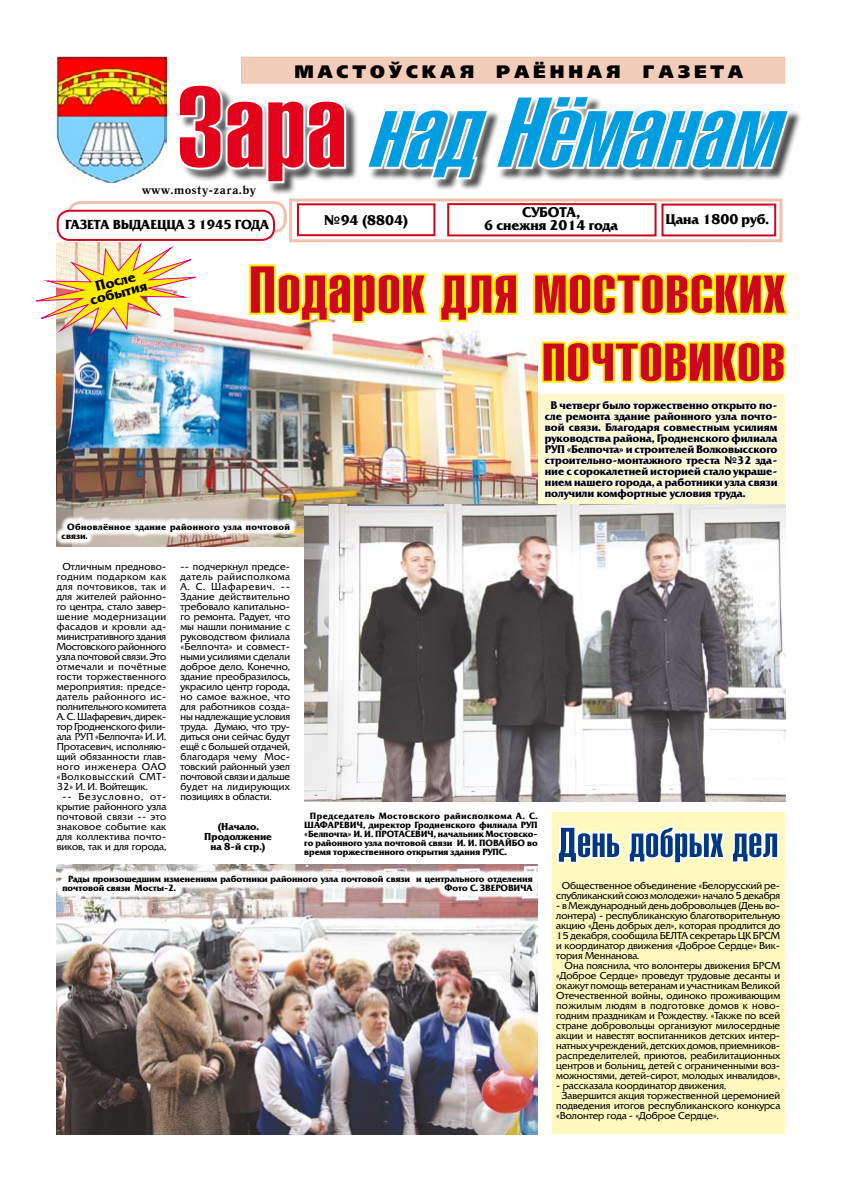
<style>
.page{position:relative;width:842px;height:1191px;background:#fff}
.page>*{position:absolute;margin:0;border:0;box-sizing:border-box;transform-origin:0 0}
.t1{font:112.5px "Helios Ultra Compressed";color:#e2001a;scale:1.3 1}
.t2{font:italic 97.2px "Helios Ultra Compressed";color:#009ee0;scale:1.29 1}
.t3{font:65px/68px "Helios Ultra Compressed";letter-spacing:.01em;color:#cd071e;text-align:right;scale:1.31 1}
.t4{font:41px "Helios Ultra Compressed";letter-spacing:.01em;color:#003882;scale:1.23 1}
.t5{font:18px "Free Set Black C";letter-spacing:.22em;color:#000}
.t6{font:700 14px/13px "Friz Quadrata C";color:#000;text-align:center}
.t7{font:700 13px "Friz Quadrata C";color:#000}
.t8{font:700 12px "Quant Antiqua C";color:#000}
.t9{font:700 11px/11px "Friz Quadrata C";color:#000;text-align:justify}
.t10{font:10px/10px "Friz Quadrata C";color:#000;text-align:justify}
.t11{font:10px "Friz Quadrata C";letter-spacing:.03em;color:#000}
.t12{font:10px "Friz Quadrata C";letter-spacing:.05em;color:#000}
.t13{font:10px "Friz Quadrata C";letter-spacing:.045em;color:#000}
.t14{font:10px "Friz Quadrata C";letter-spacing:.02em;color:#000}
.t15{font:10px "Friz Quadrata C";letter-spacing:.04em;color:#000}
.t16{font:700 10px/10px "Friz Quadrata C";color:#000;text-align:center}
.t17{font:10px "Friz Quadrata C";letter-spacing:.025em;color:#000}
.t18{font:10px "Friz Quadrata C";letter-spacing:.06em;color:#000}
.t19{font:10px "Friz Quadrata C";letter-spacing:.095em;color:#000}
.t20{font:10px "Friz Quadrata C";letter-spacing:.065em;color:#000}
.t21{font:700 9px/9px "Friz Quadrata C";color:#000}
.t22{font:700 9px/9px "Friz Quadrata C";letter-spacing:.035em;color:#000}
</style>
<div class="page">
<img style="left:57px;top:242px;width:481px;height:304px">
<svg style="left:289px;top:198px;width:493px;height:44px"></svg>
<div style="left:447px;top:203px;width:209px;height:33px;background:#fff;border:2px solid #cd071e"></div>
<div style="left:69px;top:202px;width:216px;height:30px;background:linear-gradient(to right,#fff,#fefdfd);border-radius:12px"></div>
<div style="left:68px;top:201px;width:219px;height:32px;border:3px solid #f0c2ad;border-radius:12px"></div>
<div style="left:58px;top:211px;width:216px;height:29px;background:#fff;border-radius:12px"></div>
<div style="left:57px;top:210px;width:218px;height:31px;border:2px solid #cd071e;border-radius:12px"></div>
<img style="left:57px;top:57px;width:109px;height:125px">
<div style="left:241px;top:57px;width:544px;height:27px;background:#f3cdbb"></div>
<div style="left:297px;top:203px;width:138px;height:33px;background:#fff;border:2px solid #cd071e"></div>
<div style="left:661px;top:204px;width:115px;height:32px;background:#fff;border:2px solid #cd071e"></div>
<div style="left:172px;top:78px;width:624px;height:112px;background:#fff;opacity:.75"></div>
<svg style="left:176px;top:82px;width:172px;height:103px"></svg>
<svg style="left:363px;top:93px;width:430px;height:88px"></svg>
<img style="left:304px;top:505px;width:481px;height:296px">
<img style="left:57px;top:938px;width:481px;height:196px">
<div style="left:552px;top:812px;width:233px;height:322px;background:#fff9bf"></div>
<svg style="left:247px;top:262px;width:183px;height:63px"></svg>
<svg style="left:437px;top:271px;width:83px;height:53px"></svg>
<svg style="left:531px;top:271px;width:257px;height:46px"></svg>
<img style="left:36px;top:240px;width:171px;height:98px">
<svg style="left:56px;top:515px;width:243px;height:31px;background:#bfb1a2"></svg>
<svg style="left:60px;top:519px;width:236px;height:24px"></svg>
<svg style="left:57px;top:774px;width:486px;height:164px"></svg>
<svg style="left:539px;top:341px;width:247px;height:213px"></svg>
<svg style="left:557px;top:825px;width:222px;height:40px"></svg>
<h3 class="t5" style="left:294px;top:61px;width:181px">мастоўская</h3>
<h3 class="t5" style="left:496px;top:61px;width:125px">раённая</h3>
<h3 class="t5" style="left:643px;top:61px;width:102px">газета</h3>
<h1 class="t1" style="left:176px;top:62px;width:133px">Зара</h1>
<h2 class="t2" style="left:366px;top:76px;width:343px">надНёманам</h2>
<h3 class="t6" style="left:324px;top:213px;width:86px">№94 (8804)</h3>
<h3 class="t3" style="left:248px;top:254px;width:411px">Подарок для мостовских почтовиков</h3>
<p class="t8" style="left:142px;top:183px;width:116px">www.mosty-zara.by</p>
<h3 class="t6" style="left:484px;top:206px;width:135px">субота ,<br>6 снежня 2014 года</h3>
<h3 class="t6" style="left:666px;top:213px;width:105px">Цана 1800 руб.</h3>
<h3 class="t7" style="left:65px;top:217px;width:203px">газета выда ецца з 1945 года</h3>
<h3 class="t6" style="left:86px;top:283px;width:60px;line-height:12px;rotate:-15deg">После события</h3>
<p class="t22" style="left:62px;top:522px;width:230px;text-indent:6px">Обновлённое здание районного узла почтовой связи.</p>
<p class="t9" style="left:545px;top:400px;width:234px;text-indent:6px">В четверг было торжественно открыто по&shy;сле ремонта здание районного узла почто&shy;вой связи. Благодаря совместным усилиям руководства района, Гродненского филиала РУП «Белпочта» и строителей Волковысского строительно-монтажного треста №32 зда&shy;ние с сорокалетней историей стало украше&shy;нием нашего города, а работники узла связи получили комфортные условия труда.</p>
<p class="t14" style="left:62px;top:561px;width:105px">Отличным предново-</p>
<p class="t12" style="left:57px;top:571px;width:111px">годним подарком как</p>
<p class="t13" style="left:57px;top:581px;width:111px">для почтовиков, так и</p>
<p class="t14" style="left:57px;top:591px;width:111px">для жителей районно-</p>
<p class="t10" style="left:57px;top:601px;width:111px">го центра, стало завер-</p>
<p class="t12" style="left:57px;top:611px;width:111px">шение модернизации</p>
<p class="t15" style="left:57px;top:621px;width:111px">фасадов и кровли ад-</p>
<p class="t10" style="left:57px;top:631px;width:111px">министративного здания</p>
<p class="t10" style="left:57px;top:641px;width:111px">Мостовского районного</p>
<p class="t10" style="left:57px;top:651px;width:111px">узла почтовой связи. Это</p>
<p class="t12" style="left:57px;top:661px;width:111px">отмечали и почётные</p>
<p class="t11" style="left:57px;top:671px;width:111px">гости торжественного</p>
<p class="t11" style="left:57px;top:681px;width:111px">мероприятия: предсе-</p>
<p class="t13" style="left:57px;top:691px;width:111px">датель районного ис-</p>
<p class="t10" style="left:57px;top:701px;width:111px">полнительного комитета</p>
<p class="t10" style="left:57px;top:711px;width:111px">А. С. Шафаревич, дирек-</p>
<p class="t10" style="left:57px;top:721px;width:111px">тор Гродненского фили-</p>
<p class="t10" style="left:57px;top:731px;width:111px">ала РУП «Белпочта» И. И.</p>
<p class="t10" style="left:57px;top:741px;width:111px">Протасевич, исполняю-</p>
<p class="t10" style="left:57px;top:751px;width:111px">щий обязанности глав-</p>
<p class="t20" style="left:57px;top:761px;width:111px">ного инженера ОАО</p>
<p class="t18" style="left:57px;top:771px;width:111px">«Волковысский СМТ-</p>
<p class="t10" style="left:57px;top:781px;width:93px">32» И. И. Войтещик.</p>
<p class="t19" style="left:62px;top:791px;width:105px">-- Безусловно, от-</p>
<p class="t10" style="left:57px;top:801px;width:111px">крытие районного узла</p>
<p class="t15" style="left:57px;top:811px;width:111px">почтовой связи -- это</p>
<p class="t11" style="left:57px;top:821px;width:111px">знаковое событие как</p>
<p class="t17" style="left:57px;top:831px;width:111px">для коллектива почто-</p>
<p class="t10" style="left:57px;top:841px;width:111px">виков, так и для города,</p>
<p class="t10" style="left:180px;top:561px;width:111px">-- подчеркнул предсе&shy;датель райисполкома А. С. Шафаревич. -- Здание действительно требовало капитально&shy;го ремонта. Радует, что мы нашли понимание с руководством филиала «Белпочта» и совмест&shy;ными усилиями сделали доброе дело. Конечно, здание преобразилось, украсило центр города, но самое важное, что для работников созда&shy;ны надлежащие условия труда. Думаю, что тру&shy;диться они сейчас будут ещё с большей отдачей, благодаря чему Мос&shy;товский районный узел почтовой связи и дальше будет на лидирующих позициях в области.</p>
<p class="t16" style="left:204px;top:821px;width:69px">(Начало.<br>Продолжение на 8-й стр.)</p>
<h3 class="t4" style="left:558px;top:818px;width:180px">День добрых дел</h3>
<p class="t10" style="left:556px;top:880px;width:226px;text-align:center">Общественное объединение «Белорусский ре&shy;спубликанский союз молодежи» начало 5 декабря</p>
<p class="t10" style="left:556px;top:900px;width:225px">- в Международный день добровольцев (День во&shy;лонтера) - республиканскую благотворительную акцию «День добрых дел», которая продлится до 15 декабря, сообщила БЕЛТА секретарь ЦК БРСМ и координатор движения «Доброе Сердце» Вик&shy;тория Меннанова.</p>
<p class="t10" style="left:556px;top:960px;width:225px;text-indent:8px">Она пояснила, что волонтеры движения БРСМ «Доброе Сердце» проведут трудовые десанты и окажут помощь ветеранам и участникам Великой Отечественной войны, одиноко проживающим пожилым людям в подготовке домов к ново&shy;годним праздникам и Рождеству. «Также по всей стране добровольцы организуют милосердные акции и навестят воспитанников детских интер&shy;натных учреждений, детских домов, приемников&shy;распределителей, приютов, реабилитационных центров и больниц, детей с ограниченными воз&shy;можностями, детей-сирот, молодых инвалидов»,</p>
<p class="t10" style="left:556px;top:1080px;width:171px">- рассказала координатор движения.</p>
<p class="t10" style="left:562px;top:1090px;width:220px">Завершится акция торжественной церемонией</p>
<p class="t10" style="left:556px;top:1100px;width:226px">подведения итогов республиканского конкурса</p>
<p class="t10" style="left:556px;top:1110px;width:164px">«Волонтер года - «Доброе Сердце».</p>
<p class="t21" style="left:304px;top:812px;width:235px;text-align:justify;text-indent:6px">Председатель Мостовского райисполкома А. С.<br>ШАФАРЕВ ИЧ, директор Гродненского филиала РУП «Белпочта» И. И. ПРОТАСЕВ</p>
<p class="t21" style="left:304px;top:830px;width:235px;text-indent:117px">ИЧ, начальник Мостовско&shy;го районного узла почтовой связи И. И. ПОВА</p>
<p class="t21" style="left:304px;top:839px;width:235px;text-indent:201px">ЙБО во время торжественного открытия здания РУПС.</p>
<p class="t21" style="left:62px;top:874px;width:472px;text-indent:6px">Рады произошедшим изменениям работники районного узла почтовой связи и центрального отделения почтовой связи Мосты-2.</p>
<p class="t21" style="left:445px;top:883px;width:90px">Фото С. ЗВЕРОВ ИЧА</p>
</div>
